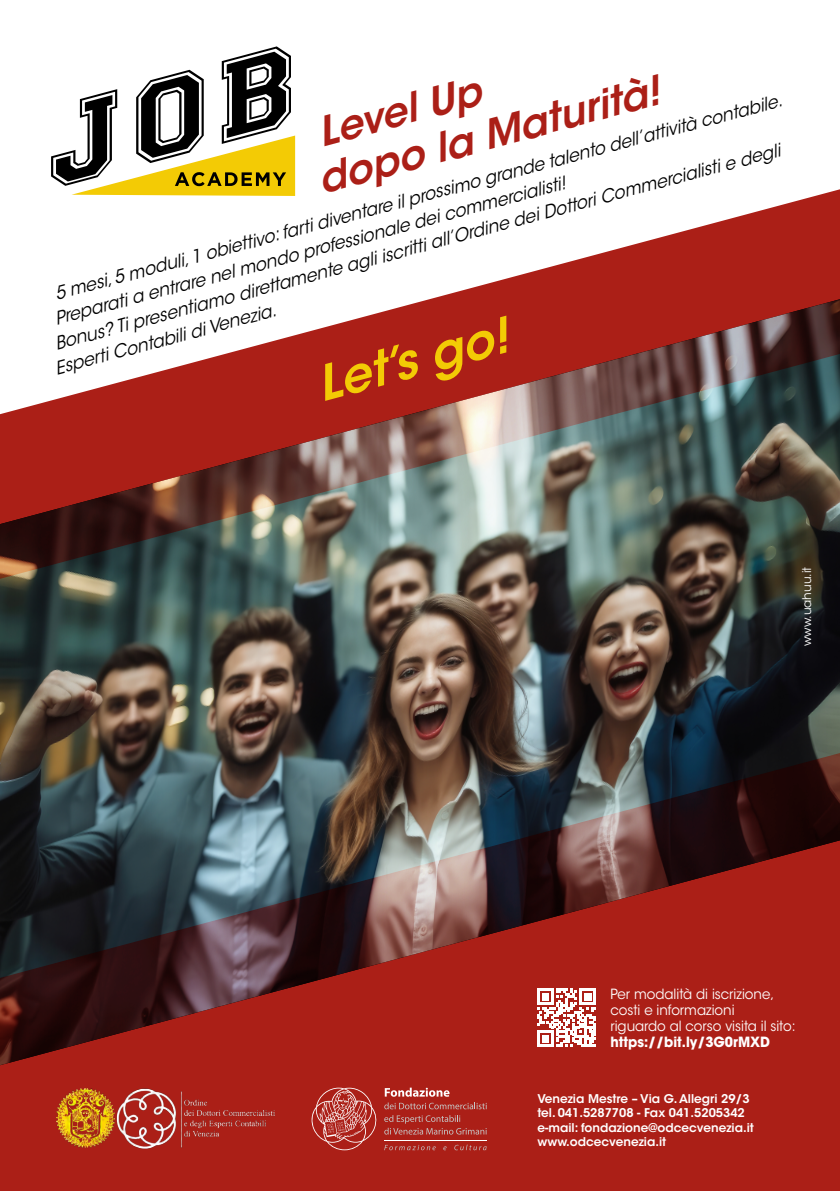
<style>
.page{position:relative;width:840px;height:1191px;background:#fff}
.page>*{position:absolute;margin:0;border:0;box-sizing:border-box;transform-origin:0 0}
.t1{font:italic 600 48px "ITC Avant Garde Std";color:#f3cb05}
.t2{font:italic 600 40px "ITC Avant Garde Std";color:#ab1f17}
.t3{font:italic 18px/24px "ITC Avant Garde Std";color:#000;scale:.95 1}
.t4{font:14px "ITC Avant Garde Std";color:#fff;scale:.95 1}
.t5{font:700 14px "ITC Avant Garde Std";color:#fff;scale:.95 1}
.t6{font:600 12px "ITC Avant Garde Std";color:#fff}
.t7{font:12px "ITC Avant Garde Std";color:#fff}
</style>
<div class="page">
<img style="left:0;top:586px;width:839px;height:159px">
<img style="left:0;top:745px;width:839px;height:446px">
<img style="left:0;top:182px;width:839px;height:404px">
<svg style="left:51px;top:46px;width:244px;height:210px"></svg>
<img style="left:57px;top:1088px;width:218px;height:61px">
<svg style="left:537px;top:988px;width:58px;height:59px"></svg>
<svg style="left:384px;top:1144px;width:51px;height:6px"></svg>
<svg style="left:443px;top:1146px;width:3px;height:4px"></svg>
<svg style="left:454px;top:1144px;width:32px;height:6px"></svg>
<hr style="left:384px;top:1140px;width:102px;height:1px;background:#fff">
<svg style="left:384px;top:1087px;width:65px;height:9px"></svg>
<svg style="left:384px;top:1102px;width:102px;height:7px"></svg>
<svg style="left:384px;top:1115px;width:102px;height:19px;background:#af3933"></svg>
<svg style="left:310px;top:1087px;width:67px;height:63px;background:#ba4842"></svg>
<p class="t2" style="left:311px;top:156px;width:353px;rotate:-15deg">dopo la Maturità!</p>
<p class="t2" style="left:311px;top:108px;width:169px;rotate:-15deg">Level Up</p>
<p class="t3" style="left:46px;top:284px;width:799px;text-indent:6px;rotate:-15deg">5 mesi, 5 moduli, 1 obiettivo: farti diventare il prossimo grande talento dell’attività contabile.<br>Preparati a entrare nel mondo professionale dei commercialisti!</p>
<p class="t3" style="left:46px;top:334px;width:797px;text-indent:6px;rotate:-15deg">Bonus? Ti presentiamo direttamente agli iscritti all’Ordine dei Dottori Commercialisti e degli<br>Esperti Contabili di Venezia.</p>
<p class="t1" style="left:309px;top:355px;width:197px;rotate:-15deg">Let’s go!</p>
<p class="t7" style="left:799px;top:646px;width:81px;rotate:-90deg">www.uahuu.it</p>
<p class="t4" style="left:610px;top:985px;width:174px">Per modalità di iscrizione,</p>
<p class="t4" style="left:610px;top:1001px;width:132px">costi e informazioni</p>
<p class="t4" style="left:610px;top:1017px;width:196px">riguardo al corso visita il sito:</p>
<p class="t5" style="left:610px;top:1033px;width:169px">https://bit.ly/3G0rMXD</p>
<p class="t6" style="left:537px;top:1091px;width:214px">Venezia Mestre – Via G. Allegri 29/3</p>
<p class="t6" style="left:537px;top:1105px;width:209px">tel. 041.5287708 - Fax 041.5205342</p>
<p class="t6" style="left:537px;top:1119px;width:218px">e-mail: fondazione@odcecvenezia.it</p>
<p class="t6" style="left:537px;top:1134px;width:130px">www.odcecvenezia.it</p>
</div>
